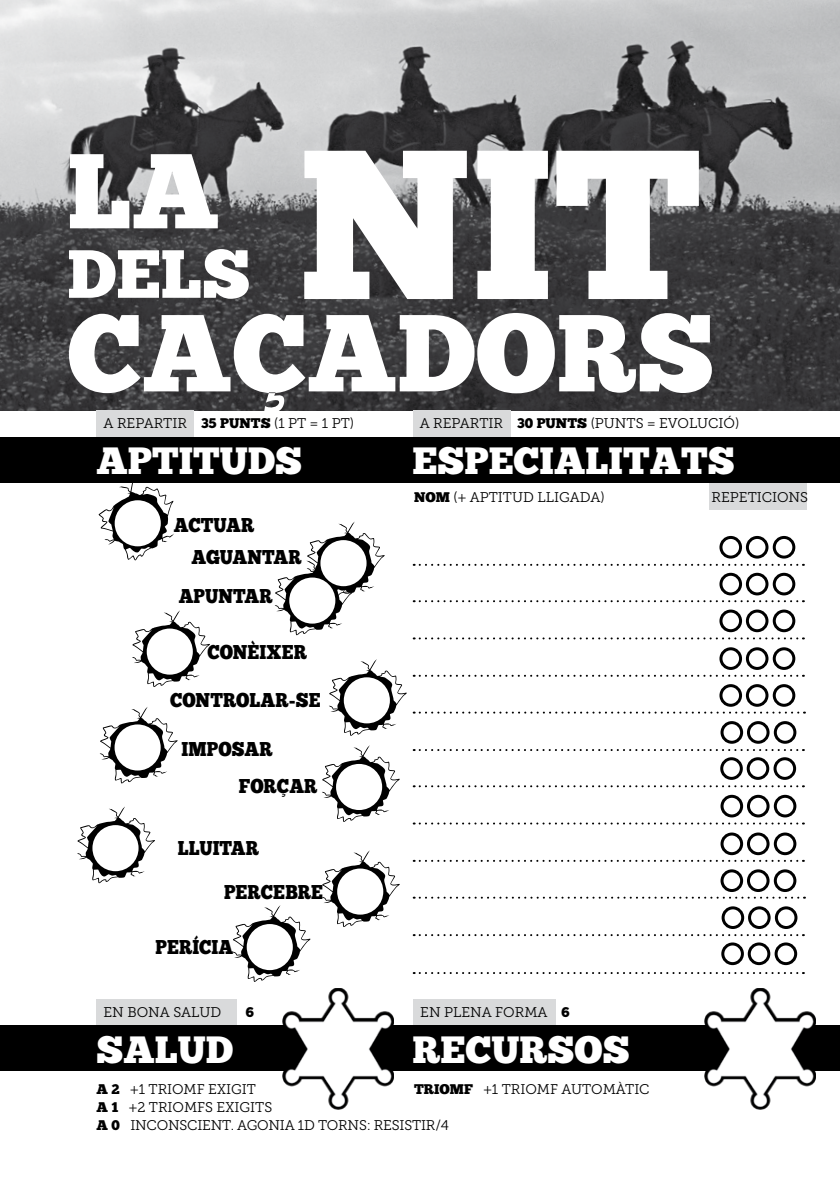
<style>
.page{position:relative;width:840px;height:1190px;background:#fff}
.page>*{position:absolute;margin:0;border:0;box-sizing:border-box;transform-origin:0 0}
.t1{font:212.2px "Chunk Five";color:#fff}
.t2{font:109.2px "Chunk Five";color:#fff}
.t3{font:106px "Chunk Five";color:#fff}
.t4{font:68px "Chunk Five";color:#fff}
.t5{font:38px "Chunk Five";color:#fff}
.t6{font:20px "Chunk Five";color:#000;scale:.9 1}
.t7{font:14px/18px "Museo Slab 300";letter-spacing:-.005em;color:#000}
.t8{font:14px "Chunk Five";color:#000}
.s1{font-family:"Chunk Five"}
</style>
<div class="page">
<div style="left:709px;top:467px;width:97px;height:43px;background:#d9dadb"></div>
<svg style="left:414px;top:637px;width:390px;height:2px"></svg>
<svg style="left:414px;top:564px;width:390px;height:2px"></svg>
<svg style="left:414px;top:600px;width:390px;height:2px"></svg>
<svg style="left:414px;top:675px;width:390px;height:2px"></svg>
<svg style="left:414px;top:712px;width:391px;height:2px"></svg>
<svg style="left:414px;top:749px;width:390px;height:2px"></svg>
<svg style="left:414px;top:823px;width:390px;height:2px"></svg>
<svg style="left:414px;top:785px;width:390px;height:2px"></svg>
<svg style="left:414px;top:860px;width:390px;height:2px"></svg>
<svg style="left:414px;top:897px;width:391px;height:2px"></svg>
<svg style="left:414px;top:934px;width:390px;height:2px"></svg>
<svg style="left:414px;top:972px;width:390px;height:2px"></svg>
<svg style="left:774px;top:537px;width:19px;height:20px"></svg>
<div style="left:772px;top:536px;width:23px;height:23px;border:3px solid #000;border-radius:50%"></div>
<div style="left:746px;top:536px;width:22px;height:23px;border:3px solid #000;border-radius:50%"></div>
<div style="left:719px;top:536px;width:23px;height:23px;border:3px solid #000;border-radius:50%"></div>
<div style="left:772px;top:573px;width:23px;height:22px;border:3px solid #000;border-radius:50%"></div>
<div style="left:746px;top:573px;width:22px;height:22px;border:3px solid #000;border-radius:50%"></div>
<div style="left:719px;top:573px;width:23px;height:22px;border:3px solid #000;border-radius:50%"></div>
<div style="left:772px;top:610px;width:23px;height:22px;border:3px solid #000;border-radius:50%"></div>
<div style="left:746px;top:610px;width:22px;height:22px;border:3px solid #000;border-radius:50%"></div>
<div style="left:719px;top:610px;width:23px;height:22px;border:3px solid #000;border-radius:50%"></div>
<div style="left:772px;top:647px;width:23px;height:23px;border:3px solid #000;border-radius:50%"></div>
<div style="left:746px;top:647px;width:22px;height:23px;border:3px solid #000;border-radius:50%"></div>
<svg style="left:721px;top:649px;width:19px;height:19px"></svg>
<div style="left:719px;top:647px;width:23px;height:23px;border:3px solid #000;border-radius:50%"></div>
<div style="left:772px;top:684px;width:23px;height:23px;border:3px solid #000;border-radius:50%"></div>
<div style="left:746px;top:684px;width:22px;height:23px;border:3px solid #000;border-radius:50%"></div>
<svg style="left:721px;top:686px;width:19px;height:19px"></svg>
<div style="left:719px;top:684px;width:23px;height:23px;border:3px solid #000;border-radius:50%"></div>
<svg style="left:775px;top:723px;width:20px;height:19px"></svg>
<div style="left:773px;top:721px;width:23px;height:23px;border:3px solid #000;border-radius:50%"></div>
<div style="left:747px;top:721px;width:22px;height:23px;border:3px solid #000;border-radius:50%"></div>
<div style="left:720px;top:721px;width:23px;height:23px;border:3px solid #000;border-radius:50%"></div>
<div style="left:773px;top:757px;width:23px;height:23px;border:3px solid #000;border-radius:50%"></div>
<div style="left:746px;top:757px;width:23px;height:23px;border:3px solid #000;border-radius:50%"></div>
<svg style="left:721px;top:759px;width:20px;height:19px"></svg>
<div style="left:720px;top:757px;width:23px;height:23px;border:3px solid #000;border-radius:50%"></div>
<div style="left:773px;top:795px;width:23px;height:22px;border:3px solid #000;border-radius:50%"></div>
<div style="left:747px;top:795px;width:22px;height:22px;border:3px solid #000;border-radius:50%"></div>
<div style="left:720px;top:795px;width:23px;height:22px;border:3px solid #000;border-radius:50%"></div>
<div style="left:773px;top:833px;width:23px;height:22px;border:3px solid #000;border-radius:50%"></div>
<div style="left:747px;top:833px;width:22px;height:22px;border:3px solid #000;border-radius:50%"></div>
<div style="left:720px;top:833px;width:23px;height:22px;border:3px solid #000;border-radius:50%"></div>
<svg style="left:775px;top:871px;width:20px;height:20px"></svg>
<div style="left:773px;top:869px;width:23px;height:23px;border:3px solid #000;border-radius:50%"></div>
<div style="left:747px;top:869px;width:22px;height:23px;border:3px solid #000;border-radius:50%"></div>
<svg style="left:722px;top:871px;width:19px;height:20px"></svg>
<div style="left:720px;top:869px;width:23px;height:23px;border:3px solid #000;border-radius:50%"></div>
<div style="left:775px;top:906px;width:22px;height:23px;border:3px solid #000;border-radius:50%"></div>
<div style="left:748px;top:906px;width:22px;height:23px;border:3px solid #000;border-radius:50%"></div>
<div style="left:721px;top:906px;width:23px;height:23px;border:3px solid #000;border-radius:50%"></div>
<svg style="left:776px;top:944px;width:19px;height:20px"></svg>
<div style="left:774px;top:942px;width:23px;height:23px;border:3px solid #000;border-radius:50%"></div>
<svg style="left:749px;top:944px;width:20px;height:20px"></svg>
<div style="left:747px;top:942px;width:23px;height:23px;border:3px solid #000;border-radius:50%"></div>
<svg style="left:722px;top:944px;width:20px;height:20px"></svg>
<div style="left:721px;top:942px;width:23px;height:23px;border:3px solid #000;border-radius:50%"></div>
<img style="left:0;top:0;width:840px;height:411px">
<div style="left:96px;top:999px;width:141px;height:27px;background:#d9dadb"></div>
<div style="left:412px;top:999px;width:143px;height:27px;background:#d9dadb"></div>
<div style="left:96px;top:411px;width:98px;height:27px;background:#d9dadb"></div>
<div style="left:412px;top:411px;width:98px;height:27px;background:#d9dadb"></div>
<div style="left:0;top:1025px;width:840px;height:46px;background:#000"></div>
<div style="left:0;top:437px;width:840px;height:46px;background:#000"></div>
<img style="left:282px;top:990px;width:112px;height:119px">
<img style="left:704px;top:990px;width:112px;height:119px">
<h1 class="t1" style="left:299px;top:99px;width:404px">NIT</h1>
<h2 class="t2" style="left:67px;top:288px;width:649px">CAÇADORS</h2>
<h3 class="t3" style="left:67px;top:128px;width:154px">LA</h3>
<h3 class="t4" style="left:67px;top:234px;width:185px">DELS</h3>
<p class="t7" style="left:103px;top:415px;width:252px">A REPARTIR <span class="s1">35 PUNTS</span> (1 PT = 1 PT)</p>
<p class="t7" style="left:420px;top:415px;width:321px">A REPARTIR <span class="s1">30 PUNTS</span> (PUNTS = EVOLUCIÓ)</p>
<h3 class="t5" style="left:96px;top:438px;width:207px">APTITUDS</h3>
<h3 class="t5" style="left:412px;top:439px;width:324px">ESPECIALITATS</h3>
<h3 class="t6" style="left:174px;top:513px;width:91px">ACTUAR</h3>
<h3 class="t6" style="left:191px;top:545px;width:124px">AGUANTAR</h3>
<h3 class="t6" style="left:179px;top:584px;width:106px">APUNTAR</h3>
<h3 class="t6" style="left:207px;top:640px;width:112px">CONÈIXER</h3>
<h3 class="t6" style="left:170px;top:688px;width:169px">CONTROLAR-SE</h3>
<h3 class="t6" style="left:181px;top:737px;width:103px">IMPOSAR</h3>
<h3 class="t6" style="left:239px;top:774px;width:89px">FORÇAR</h3>
<h3 class="t6" style="left:178px;top:836px;width:92px">LLUITAR</h3>
<h3 class="t6" style="left:224px;top:880px;width:111px">PERCEBRE</h3>
<h3 class="t6" style="left:155px;top:935px;width:88px">PERÍCIA</h3>
<p class="t7" style="left:414px;top:488px;width:192px"><span class="s1">NOM</span> (+ APTITUD LLIGADA)</p>
<p class="t7" style="left:711px;top:488px;width:98px">REPETICIONS</p>
<p class="t7" style="left:103px;top:1003px;width:119px">EN BONA SALUD</p>
<p class="t8" style="left:246px;top:1003px;width:10px">6</p>
<p class="t7" style="left:420px;top:1003px;width:151px">EN PLENA FORMA <span class="s1">6</span></p>
<h3 class="t5" style="left:412px;top:1027px;width:218px">RECURSOS</h3>
<p class="t7" style="left:414px;top:1081px;width:237px"><span class="s1">TRIOMF</span> +1 TRIOMF AUTOMÀTIC</p>
<h3 class="t5" style="left:96px;top:1027px;width:138px">SALUD</h3>
<p class="t7" style="left:96px;top:1081px;width:354px"><span class="s1">A 2</span> +1 TRIOMF EXIGIT<br><span class="s1">A 1</span> +2 TRIOMFS EXIGITS<br><span class="s1">A 0</span> INCONSCIENT. AGONIA 1D TORNS: RESISTIR/4</p>
</div>
